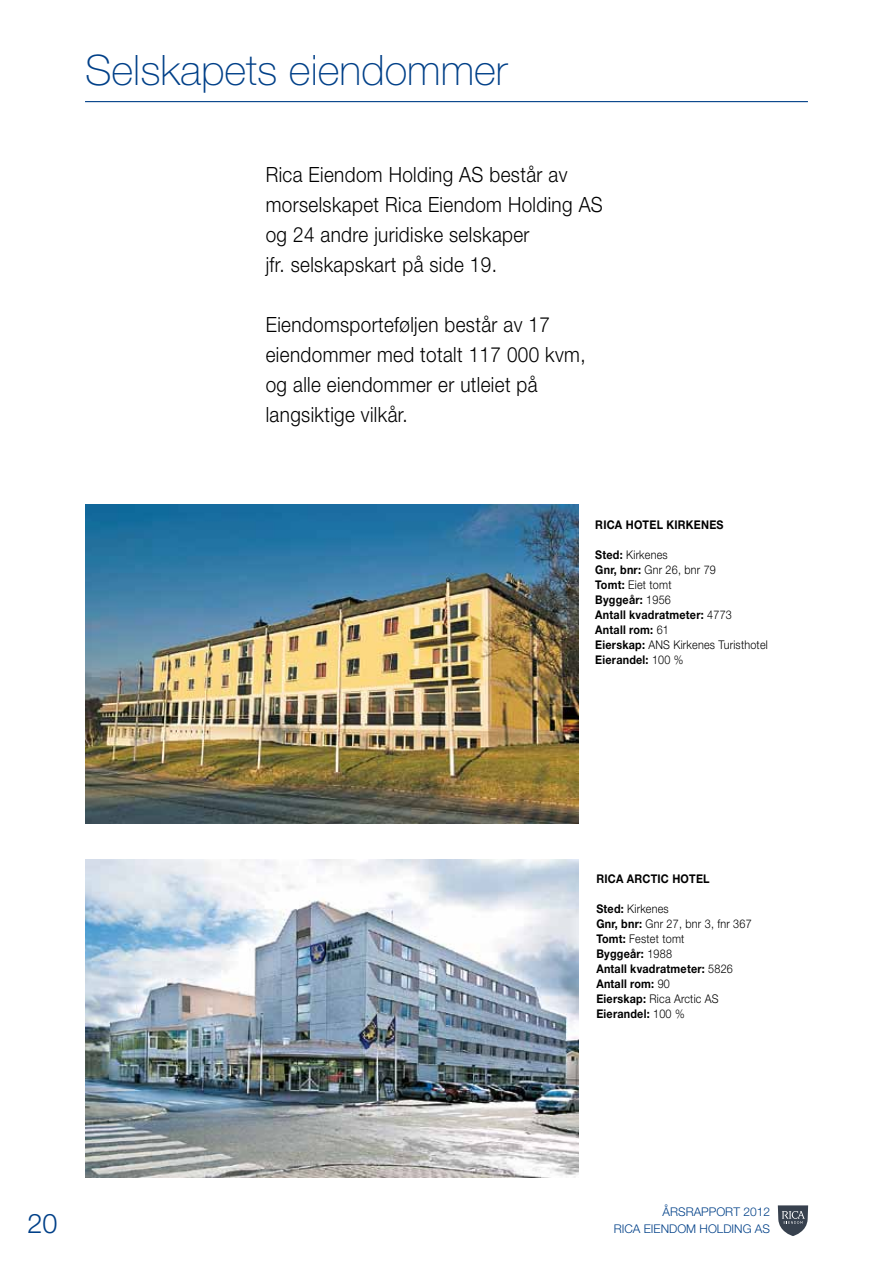
<style>
.page{position:relative;width:893px;height:1263px;background:#fff}
.page>*{position:absolute;margin:0;border:0;box-sizing:border-box;transform-origin:0 0}
.t1{font:100 42px "Helvetica Neue";color:#004088}
.t2{font:300 27px "Helvetica Neue";color:#004088}
.t3{font:300 21px/30px "Helvetica Neue";letter-spacing:.02em;color:#000;scale:.9 1}
.t4{font:700 12px/15px "Helvetica Neue";letter-spacing:.02em;color:#000;scale:.9 1}
.t5{font:300 12px/16.5px "Helvetica Neue";color:#004088}
.t6{font:300 12px/15px "Helvetica Neue";letter-spacing:.02em;color:#000;scale:.9 1}
.s1{font-weight:300}
.s2{font-weight:700}
</style>
<div class="page">
<hr style="left:85px;top:101px;width:723px;height:1px;background:#004088">
<svg style="left:778px;top:1205px;width:30px;height:31px"></svg>
<img style="left:85px;top:505px;width:493px;height:318px">
<img style="left:85px;top:859px;width:493px;height:319px">
<h1 class="t1" style="left:85px;top:47px;width:424px">Selskapets eiendommer</h1>
<h3 class="t3" style="left:266px;top:159px;width:362px">Rica Eiendom Holding AS består av morselskapet Rica Eiendom Holding AS og 24 andre juridiske selskaper<br>jfr. selskapskart på side 19.</h3>
<h3 class="t3" style="left:266px;top:309px;width:357px">Eiendomsporteføljen består av 17 eiendommer med totalt 117 000 kvm, og alle eiendommer er utleiet på langsiktige vilkår.</h3>
<p class="t4" style="left:595px;top:517px;width:52px">Rica Hotel</p>
<p class="t4" style="left:666px;top:517px;width:18px">Kirkenes</p>
<p class="t4" style="left:595px;top:547px;width:153px">Sted: <span class="s1">Kirkenes<br></span>Gnr, bnr: <span class="s1">Gnr 26, bnr 79<br></span>Tomt: <span class="s1">Eiet tomt<br></span>Byggeår: <span class="s1">1956<br></span>Antall kvadratmeter: <span class="s1">4773<br></span>Antall rom: <span class="s1">61<br></span>Eierskap: <span class="s1">ANS</span></p>
<p class="t6" style="left:595px;top:637px;width:193px;text-indent:78px">Kirkenes Turisthotel<br><span class="s2">Eierandel:</span> 100 %</p>
<p class="t4" style="left:596px;top:871px;width:103px">Rica Arctic Hotel</p>
<p class="t4" style="left:596px;top:901px;width:174px">Sted: <span class="s1">Kirkenes<br></span>Gnr, bnr: <span class="s1">Gnr 27, bnr 3, fnr 367<br></span>Tomt: <span class="s1">Festet tomt<br></span>Byggeår: <span class="s1">1988<br></span>Antall kvadratmeter: <span class="s1">5826<br></span>Antall rom: <span class="s1">90<br></span>Eierskap: <span class="s1">Rica Arctic AS<br></span>Eierandel: <span class="s1">100 %</span></p>
<h2 class="t2" style="left:28px;top:1207px;width:32px">20</h2>
<p class="t5" style="left:614px;top:1203px;width:158px;text-indent:49px">Årsrapport 2012<br>Rica Eiendom Holding AS</p>
</div>
